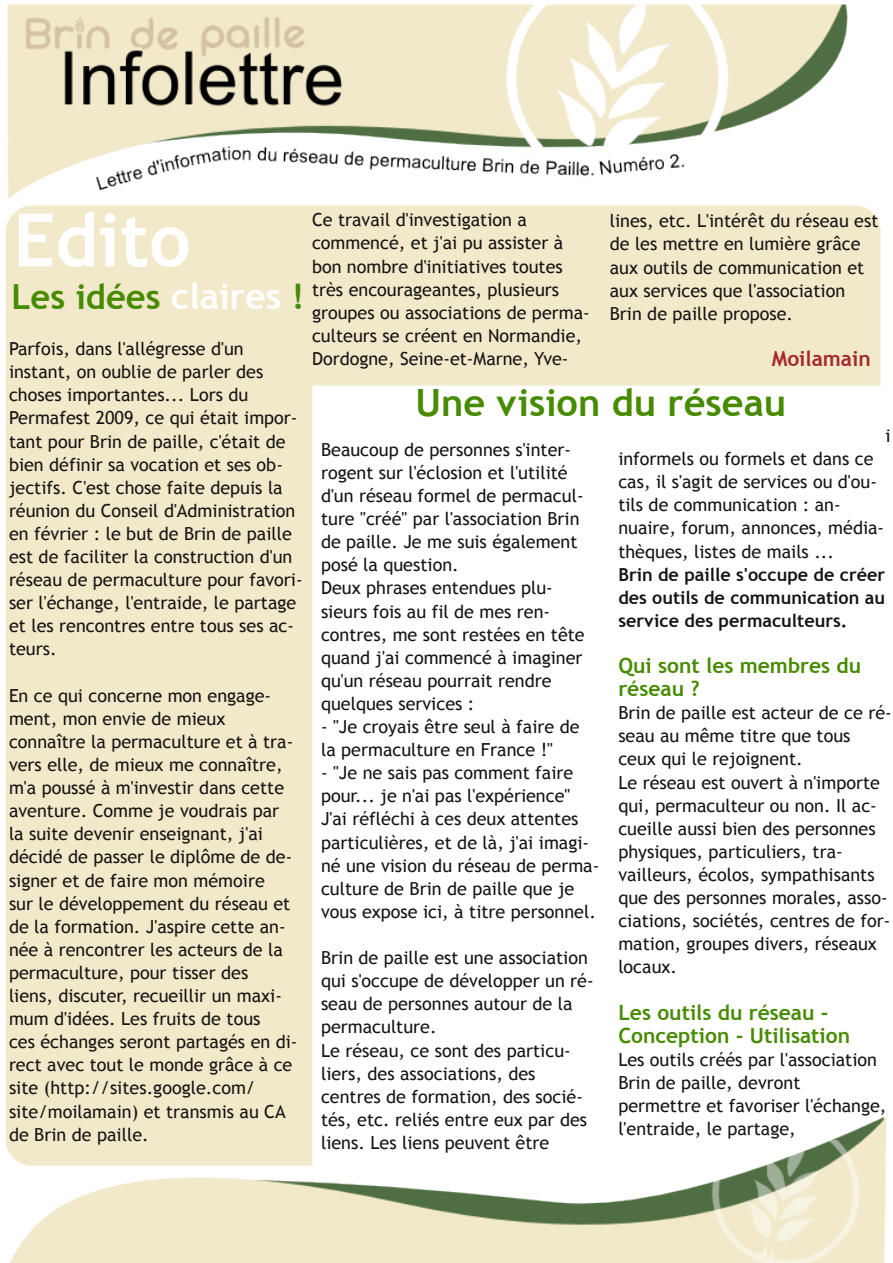
<style>
.page{position:relative;width:893px;height:1263px;background:#fff}
.page>*{position:absolute;margin:0;border:0;box-sizing:border-box;transform-origin:0 0}
.t1{font:700 73.5px "Trebuchet MS";color:#fff}
.t2{font:700 37.5px "Trebuchet MS";color:#468b00}
.t3{font:700 34.5px "Trebuchet MS";color:#468b00}
.t4{font:700 21px/23.1px "Trebuchet MS";color:#468b00}
.t5{font:700 21px "Trebuchet MS";color:#a52a2a}
.t6{font:18px/23.1px "Trebuchet MS";color:#161413}
.t7{font:700 18px/23.1px "Trebuchet MS";color:#161413;text-align:justify}
.s1{font-size:36px;color:#fff}
</style>
<div class="page">
<div style="left:6px;top:206px;width:874px;height:944px;background:#f1e9ca"></div>
<div style="left:312px;top:386px;width:579px;height:782px;background:#fff"></div>
<img style="left:8px;top:4px;width:840px;height:195px">
<img style="left:8px;top:1118px;width:878px;height:145px">
<h1 class="t1" style="left:14px;top:197px;width:179px">Edito</h1>
<p class="t6" style="left:312px;top:208px;width:279px">Ce travail d'investigation a commencé, et j'ai pu assister à bon nombre d'initiatives toutes très encourageantes, plusieurs groupes ou associations de perma&shy;culteurs se créent en Normandie,<br>Dordogne, Seine-et-Marne, Yve-</p>
<p class="t6" style="left:610px;top:209px;width:270px">lines, etc. L'intérêt du réseau est de les mettre en lumière grâce aux outils de communication et aux services que l'association<br>Brin de paille propose.</p>
<h3 class="t3" style="left:12px;top:277px;width:294px">Les idées <span class="s1">claires</span> !</h3>
<p class="t6" style="left:9px;top:337px;width:295px">Parfois, dans l'allégresse d'un instant, on oublie de parler des choses importantes... Lors du Permafest 2009, ce qui était impor&shy;tant pour Brin de paille, c'était de bien définir sa vocation et ses ob&shy;jectifs. C'est chose faite depuis la réunion du Conseil d'Administration en février : le but de Brin de paille est de faciliter la construction d'un réseau de permaculture pour favori&shy;ser l'échange, l'entraide, le partage et les rencontres entre tous ses ac&shy;teurs.</p>
<p class="t6" style="left:9px;top:684px;width:290px">En ce qui concerne mon engage&shy;ment, mon envie de mieux connaître la permaculture et à tra&shy;vers elle, de mieux me connaître, m'a poussé à m'investir dans cette aventure. Comme je voudrais par la suite devenir enseignant, j'ai décidé de passer le diplôme de de&shy;signer et de faire mon mémoire<br>sur le développement du réseau et de la formation. J'aspire cette an&shy;née à rencontrer les acteurs de la permaculture, pour tisser des<br>liens, discuter, recueillir un maxi&shy;mum d'idées. Les fruits de tous<br>ces échanges seront partagés en di&shy;rect avec tout le monde grâce à ce site (http://sites.google.com/ site/moilamain) et transmis au CA de Brin de paille.</p>
<p class="t5" style="left:772px;top:346px;width:101px">Moilamain</p>
<h2 class="t2" style="left:415px;top:381px;width:372px">Une vision du réseau</h2>
<p class="t6" style="left:885px;top:424px;width:7px">i</p>
<p class="t6" style="left:321px;top:438px;width:265px">Beaucoup de personnes s'inter&shy;rogent sur l'éclosion et l'utilité d'un réseau formel de permacul&shy;ture "créé" par l'association Brin de paille. Je me suis également posé la question.<br>Deux phrases entendues plu&shy;sieurs fois au fil de mes ren&shy;contres, me sont restées en tête quand j'ai commencé à imaginer qu'un réseau pourrait rendre quelques services :</p>
<p class="t6" style="left:321px;top:715px;width:260px">- "Je croyais être seul à faire de la permaculture en France !"</p>
<p class="t6" style="left:321px;top:761px;width:280px">- "Je ne sais pas comment faire pour... je n'ai pas l'expérience" J'ai réfléchi à ces deux attentes particulières, et de là, j'ai imagi&shy;né une vision du réseau de perma&shy;culture de Brin de paille que je vous expose ici, à titre personnel.</p>
<p class="t6" style="left:321px;top:946px;width:274px">Brin de paille est une association qui s'occupe de développer un ré&shy;seau de personnes autour de la permaculture.<br>Le réseau, ce sont des particu&shy;liers, des associations, des centres de formation, des socié&shy;tés, etc. reliés entre eux par des liens. Les liens peuvent être</p>
<p class="t6" style="left:618px;top:447px;width:267px">informels ou formels et dans ce cas, il s'agit de services ou d'ou&shy;tils de communication : an&shy;nuaire, forum, annonces, média&shy;thèques, listes de mails ...</p>
<p class="t7" style="left:618px;top:563px;width:268px">Brin de paille s'occupe de créer des outils de communication au service des permaculteurs.</p>
<p class="t4" style="left:618px;top:654px;width:244px">Qui sont les membres du réseau ?</p>
<p class="t6" style="left:618px;top:701px;width:275px">Brin de paille est acteur de ce ré&shy;seau au même titre que tous ceux qui le rejoignent.<br>Le réseau est ouvert à n'importe qui, permaculteur ou non. Il ac&shy;cueille aussi bien des personnes physiques, particuliers, tra&shy;vailleurs, écolos, sympathisants que des personnes morales, asso&shy;ciations, sociétés, centres de for&shy;mation, groupes divers, réseaux locaux.</p>
<p class="t4" style="left:618px;top:1000px;width:233px">Les outils du réseau -<br>Conception - Utilisation</p>
<p class="t6" style="left:618px;top:1048px;width:270px">Les outils créés par l'association<br>Brin de paille, devront permettre et favoriser l'échange, l'entraide, le partage,</p>
</div>
